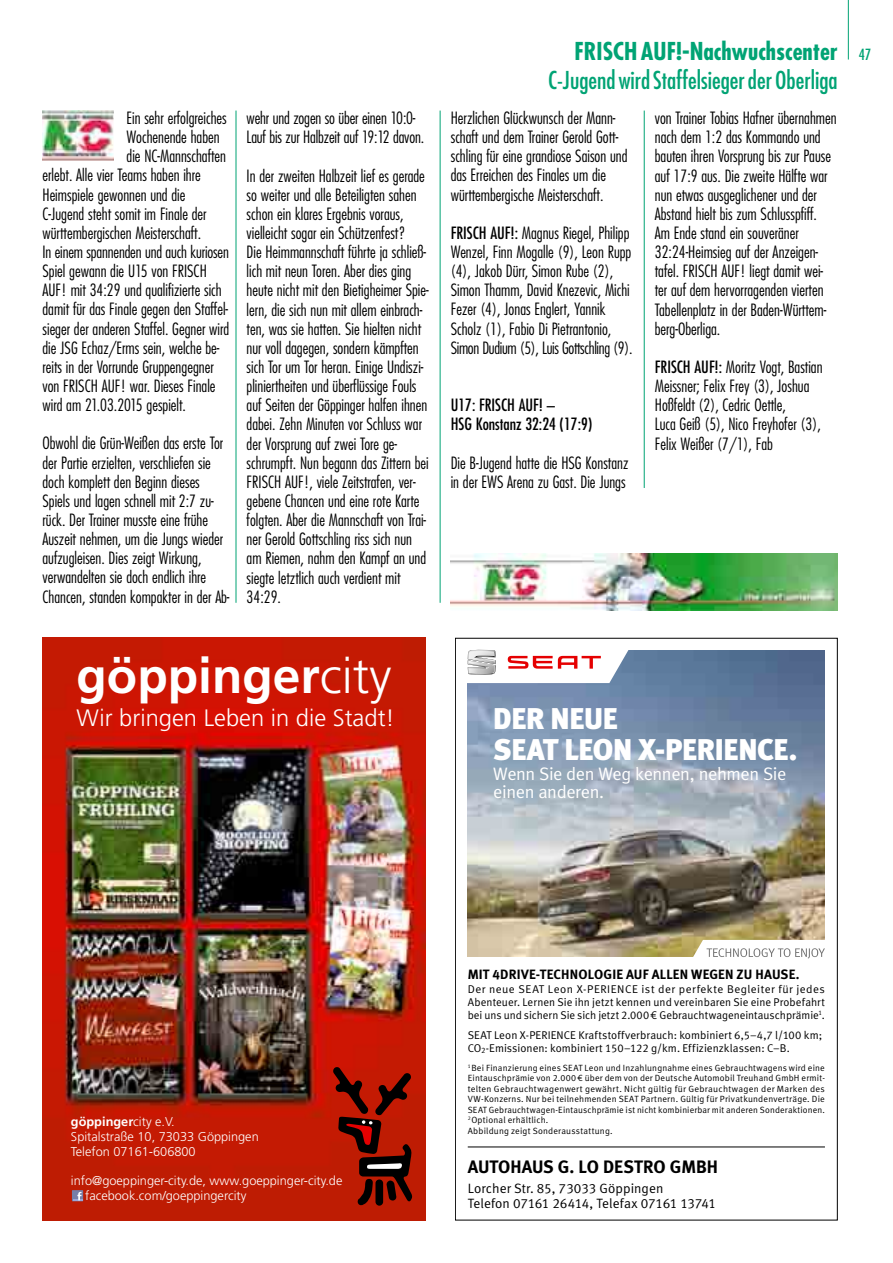
<style>
.page{position:relative;width:893px;height:1263px;background:#fff}
.page>*{position:absolute;margin:0;border:0;box-sizing:border-box;transform-origin:0 0}
.t1{font:700 49.8px "Frutiger";color:#fff}
.t2{font:900 30px/30px "Seat Meta";letter-spacing:-.01em;color:#fff}
.t3{font:condensed 24px/29.7px "Futura";color:#00a374}
.t4{font:300 23.7px "Frutiger";color:#fff}
.t5{font:18px/18px "Seat Meta Normal";letter-spacing:-.02em;color:#fff}
.t6{font:700 18px "Seat Meta";color:#000}
.t7{font:300 condensed 16.5px/19.2px "Futura";color:#000}
.t8{font:condensed 16.5px/19.2px "Futura";color:#000}
.t9{font:13.5px/15px "Seat Meta Normal";letter-spacing:.005em;color:#000}
.t10{font:700 13.5px "Seat Meta";letter-spacing:.015em;color:#000}
.t11{font:300 12.75px/14.9px "Frutiger";color:#fff}
.t12{font:11.25px/12.8px "Seat Meta Normal";letter-spacing:.005em;color:#000}
.t13{font:9px/10.5px "Seat Meta Normal";letter-spacing:.02em;color:#000}
.s1{font-weight:300}
.s2{font-weight:700}
.s3{font-size:15px}
.s4{font-weight:400}
</style>
<div class="page">
<hr style="left:848px;top:0;width:1px;height:60px;background:#00a374">
<img style="left:451px;top:553px;width:387px;height:58px">
<hr style="left:236px;top:111px;width:1px;height:492px;background:#00a374">
<img style="left:43px;top:111px;width:71px;height:49px">
<hr style="left:440px;top:111px;width:1px;height:492px;background:#00a374">
<img style="left:468px;top:651px;width:357px;height:306px">
<svg style="left:467px;top:649px;width:168px;height:34px"></svg>
<svg style="left:686px;top:940px;width:139px;height:19px"></svg>
<hr style="left:468px;top:1146px;width:357px;height:1px;background:#000">
<img style="left:43px;top:638px;width:382px;height:582px">
<div style="left:72px;top:1190px;width:11px;height:11px;background:#777fa8"></div>
<svg style="left:73px;top:1192px;width:9px;height:8px"></svg>
<svg style="left:333px;top:1067px;width:80px;height:139px;background:#841506"></svg>
<hr style="left:644px;top:111px;width:1px;height:377px;background:#00a374">
<p class="t7" style="left:127px;top:108px;width:102px">Ein sehr erfolgreiches</p>
<p class="t7" style="left:127px;top:127px;width:95px">Wochenende haben</p>
<p class="t7" style="left:127px;top:146px;width:101px">die NC-Mannschaften</p>
<p class="t7" style="left:43px;top:165px;width:160px">erlebt. Alle vier Teams haben ihre</p>
<p class="t7" style="left:43px;top:185px;width:144px">Heimspiele gewonnen und die</p>
<p class="t7" style="left:43px;top:204px;width:166px">C-Jugend steht somit im Finale der</p>
<p class="t7" style="left:43px;top:223px;width:160px">württembergischen Meisterschaft.</p>
<p class="t7" style="left:43px;top:242px;width:188px">In einem spannenden und auch kuriosen</p>
<p class="t7" style="left:43px;top:261px;width:166px">Spiel gewann die U15 von FRISCH</p>
<p class="t7" style="left:43px;top:280px;width:181px">AUF! mit 34:29 und qualifizierte sich</p>
<p class="t7" style="left:43px;top:299px;width:187px">damit für das Finale gegen den Staffel-</p>
<p class="t7" style="left:43px;top:319px;width:188px">sieger der anderen Staffel. Gegner wird</p>
<p class="t7" style="left:43px;top:338px;width:178px">die JSG Echaz/Erms sein, welche be-</p>
<p class="t7" style="left:43px;top:357px;width:173px">reits in der Vorrunde Gruppengegner</p>
<p class="t7" style="left:43px;top:376px;width:175px">von FRISCH AUF! war. Dieses Finale</p>
<p class="t7" style="left:43px;top:395px;width:145px">wird am 21.03.2015 gespielt.</p>
<p class="t7" style="left:43px;top:433px;width:188px">Obwohl die Grün-Weißen das erste Tor der Partie erzielten, verschliefen sie doch komplett den Beginn dieses Spiels und lagen schnell mit 2:7 zu&shy;rück. Der Trainer musste eine frühe Auszeit nehmen, um die Jungs wieder aufzugleisen. Dies zeigt Wirkung, verwandelten sie doch endlich ihre Chancen, standen kompakter in der Ab-</p>
<p class="t7" style="left:247px;top:108px;width:179px">wehr und zogen so über einen 10:0-<br>Lauf bis zur Halbzeit auf 19:12 davon.</p>
<p class="t7" style="left:247px;top:166px;width:184px">In der zweiten Halbzeit lief es gerade so weiter und alle Beteiligten sahen schon ein klares Ergebnis voraus, vielleicht sogar ein Schützenfest?<br>Die Heimmannschaft führte ja schließ&shy;lich mit neun Toren. Aber dies ging heute nicht mit den Bietigheimer Spie&shy;lern, die sich nun mit allem einbrach&shy;ten, was sie hatten. Sie hielten nicht nur voll dagegen, sondern kämpften sich Tor um Tor heran. Einige Undiszi&shy;pliniertheiten und überflüssige Fouls auf Seiten der Göppinger halfen ihnen dabei. Zehn Minuten vor Schluss war der Vorsprung auf zwei Tore ge&shy;schrumpft. Nun begann das Zittern bei FRISCH AUF!, viele Zeitstrafen, ver&shy;gebene Chancen und eine rote Karte folgten. Aber die Mannschaft von Trai&shy;ner Gerold Gottschling riss sich nun am Riemen, nahm den Kampf an und siegte letztlich auch verdient mit 34:29.</p>
<h1 class="t1" style="left:77px;top:646px;width:316px">göppinger<span class="s1">city</span></h1>
<h3 class="t4" style="left:77px;top:704px;width:320px">Wir bringen Leben in die Stadt!</h3>
<h3 class="t3" style="left:548px;top:35px;width:325px;text-indent:26px"><span class="s2">FRISCH AUF!-Nachwuchscenter</span> <span class="s3">47<br></span>C-Jugend wird Staffelsieger der Oberliga</h3>
<p class="t7" style="left:451px;top:108px;width:178px">Herzlichen Glückwunsch der Mann&shy;schaft und dem Trainer Gerold Gott&shy;schling für eine grandiose Saison und das Erreichen des Finales um die württembergische Meisterschaft.</p>
<p class="t7" style="left:451px;top:223px;width:183px"><span class="s4">FRISCH AUF!:</span> Magnus Riegel, Philipp Wenzel, Finn Mogalle (9), Leon Rupp (4), Jakob Dürr, Simon Rube (2), Simon Thamm, David Knezevic, Michi Fezer (4), Jonas Englert, Yannik Scholz (1), Fabio Di Pietrantonio, Simon Dudium (5), Luis Gottschling (9).</p>
<p class="t8" style="left:451px;top:395px;width:143px">U17: FRISCH AUF! –<br>HSG Konstanz 32:24 (17:9)</p>
<p class="t7" style="left:451px;top:453px;width:179px">Die B-Jugend hatte die HSG Konstanz in der EWS Arena zu Gast. Die Jungs</p>
<p class="t7" style="left:655px;top:108px;width:183px">von Trainer Tobias Hafner übernahmen nach dem 1:2 das Kommando und bauten ihren Vorsprung bis zur Pause auf 17:9 aus. Die zweite Hälfte war nun etwas ausgeglichener und der<br>Abstand hielt bis zum Schlusspfiff.<br>Am Ende stand ein souveräner<br>32:24-Heimsieg auf der Anzeigen&shy;tafel. FRISCH AUF! liegt damit wei&shy;ter auf dem hervorragenden vierten<br>Tabellenplatz in der Baden-Württem&shy;berg-Oberliga.</p>
<p class="t7" style="left:655px;top:357px;width:169px"><span class="s4">FRISCH AUF!:</span> Moritz Vogt, Bastian<br>Meissner; Felix Frey (3), Joshua<br>Hoßfeldt (2), Cedric Oettle,<br>Luca Geiß (5), Nico Freyhofer (3),<br>Felix Weißer (7/1), Fab</p>
<h2 class="t2" style="left:493px;top:704px;width:306px">DER NEUE<br>SEAT LEON X-PERIENCE.</h2>
<p class="t5" style="left:493px;top:764px;width:295px">Wenn Sie den Weg kennen, nehmen Sie einen anderen.</p>
<p class="t11" style="left:71px;top:1114px;width:189px"><span class="s2">göppinger</span>city e.V.<br>Spitalstraße 10, 73033 Göppingen<br>Telefon 07161-606800</p>
<p class="t11" style="left:85px;top:1173px;width:259px;text-indent:-14px">info@goeppinger-city.de, www.goeppinger-city.de facebook.com/goeppingercity</p>
<p class="t10" style="left:468px;top:966px;width:333px">MIT 4DRIVE-TECHNOLOGIE AUF ALLEN WEGEN ZU HAUSE.</p>
<p class="t12" style="left:468px;top:983px;width:359px;text-align:justify">Der neue SEAT Leon X-PERIENCE ist der perfekte Begleiter für jedes Abenteuer. Lernen Sie ihn jetzt kennen und vereinbaren Sie eine Probefahrt bei uns und sichern Sie sich jetzt 2.000€ Gebrauchtwageneintauschprämie<sup>1</sup>.</p>
<p class="t12" style="left:468px;top:1029px;width:356px">SEAT Leon X-PERIENCE Kraftstoffverbrauch: kombiniert 6,5–4,7 l/100 km;<br>CO<sub>2</sub>-Emissionen: kombiniert 150–122 g/km. Effizienzklassen: C–B.</p>
<p class="t13" style="left:468px;top:1062px;width:359px"><sup>1</sup>Bei Finanzierung eines SEAT Leon und Inzahlungnahme eines Gebrauchtwagens wird eine Eintauschprämie von 2.000€ über dem von der Deutsche Automobil Treuhand GmbH ermit&shy;telten Gebrauchtwagenwert gewährt. Nicht gültig für Gebrauchtwagen der Marken des VW-Konzerns. Nur bei teilnehmenden SEAT Partnern. Gültig für Privatkundenverträge. Die SEAT Gebrauchtwagen-Eintauschprämie ist nicht kombinierbar mit anderen Sonderaktionen.<br><sup>2</sup>Optional erhältlich.<br>Abbildung zeigt Sonderausstattung.</p>
<p class="t6" style="left:468px;top:1156px;width:252px">AUTOHAUS G. LO DESTRO GMBH</p>
<p class="t9" style="left:468px;top:1180px;width:250px">Lorcher Str. 85, 73033 Göppingen<br>Telefon 07161 26414, Telefax 07161 13741</p>
</div>
